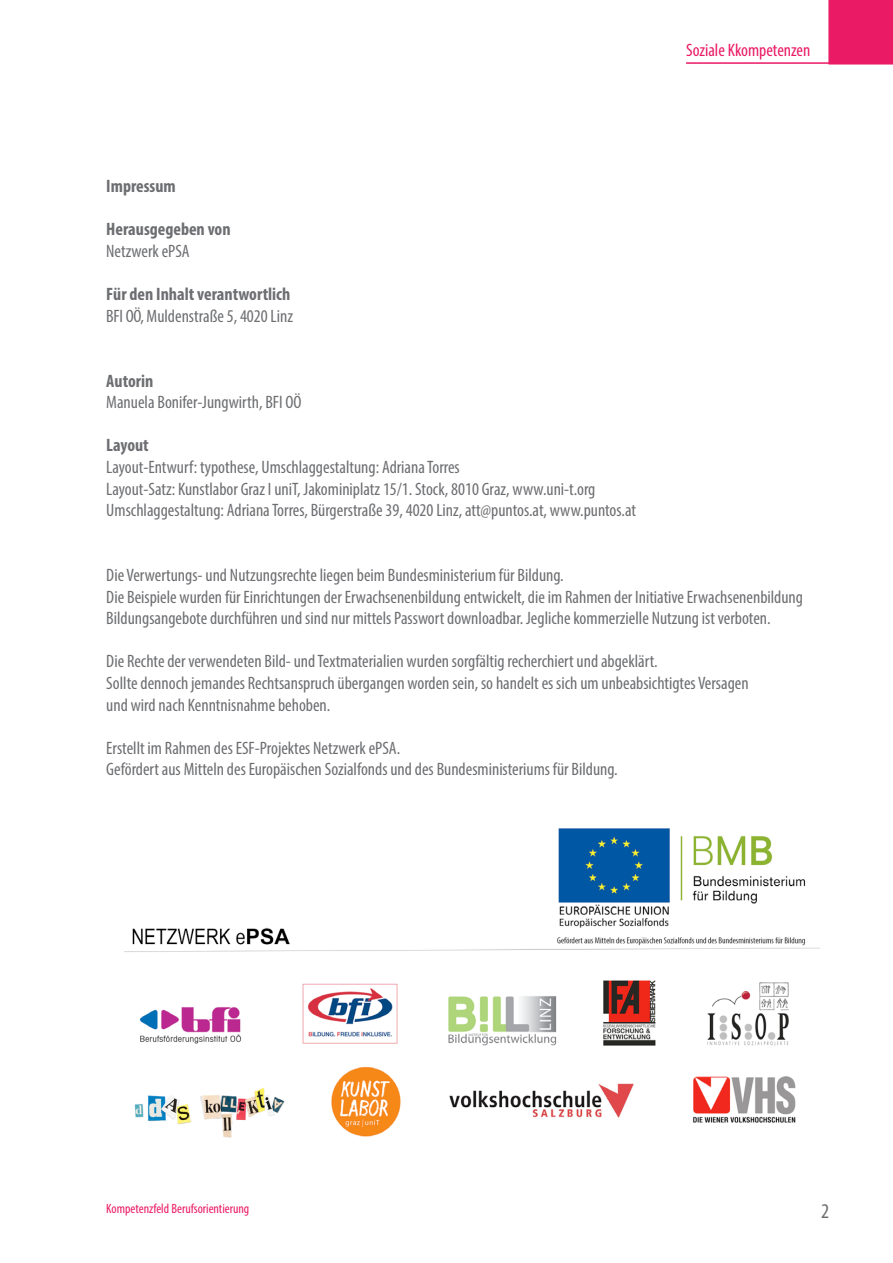
<style>
.page{position:relative;width:893px;height:1263px;background:#fff}
.page>*{position:absolute;margin:0;border:0;box-sizing:border-box;transform-origin:0 0}
.t1{font:condensed 21px "Myriad Pro";color:#6d6e71}
.t2{font:condensed 18px/21.6px "Myriad Pro";color:#6d6e71}
.t3{font:700 condensed 18px "Myriad Pro";color:#6d6e71}
.t4{font:condensed 18px "Myriad Pro";color:#ea1a64}
.t5{font:condensed 13.5px "Myriad Pro";color:#ea1a64}
</style>
<div class="page">
<hr style="left:686px;top:62px;width:167px;height:2px;background:#ea1a64">
<div style="left:828px;top:0;width:65px;height:65px;background:#ea1a64;border:2px solid #ea1a64"></div>
<img style="left:124px;top:828px;width:696px;height:310px">
<p class="t3" style="left:106px;top:175px;width:71px">Impressum</p>
<p class="t3" style="left:106px;top:218px;width:126px">Herausgegeben von</p>
<p class="t2" style="left:106px;top:240px;width:85px">Netzwerk ePSA</p>
<p class="t3" style="left:106px;top:283px;width:186px">Für den Inhalt verantwortlich</p>
<p class="t2" style="left:106px;top:305px;width:188px">BFI OÖ, Muldenstraße 5, 4020 Linz</p>
<p class="t3" style="left:106px;top:369px;width:49px">Autorin</p>
<p class="t2" style="left:106px;top:391px;width:197px">Manuela Bonifer-Jungwirth, BFI OÖ</p>
<p class="t3" style="left:106px;top:434px;width:44px">Layout</p>
<p class="t2" style="left:106px;top:456px;width:531px">Layout-Entwurf: typothese, Umschlaggestaltung: Adriana Torres<br>Layout-Satz: Kunstlabor Graz I uniT, Jakominiplatz 15/1. Stock, 8010 Graz, www.uni-t.org<br>Umschlaggestaltung: Adriana Torres, Bürgerstraße 39, 4020 Linz, att@puntos.at, www.puntos.at</p>
<p class="t4" style="left:686px;top:39px;width:126px">Soziale Kkompetenzen</p>
<p class="t2" style="left:106px;top:564px;width:698px">Die Verwertungs- und Nutzungsrechte liegen beim Bundesministerium für Bildung.<br>Die Beispiele wurden für Einrichtungen der Erwachsenenbildung entwickelt, die im Rahmen der Initiative Erwachsenenbildung<br>Bildungsangebote durchführen und sind nur mittels Passwort downloadbar. Jegliche kommerzielle Nutzung ist verboten.</p>
<p class="t2" style="left:106px;top:650px;width:644px">Die Rechte der verwendeten Bild- und Textmaterialien wurden sorgfältig recherchiert und abgeklärt.<br>Sollte dennoch jemandes Rechtsanspruch übergangen worden sein, so handelt es sich um unbeabsichtigtes Versagen und wird nach Kenntnisnahme behoben.</p>
<p class="t2" style="left:106px;top:737px;width:513px">Erstellt im Rahmen des ESF-Projektes Netzwerk ePSA.<br>Gefördert aus Mitteln des Europäischen Sozialfonds und des Bundesministeriums für Bildung.</p>
<p class="t5" style="left:106px;top:1200px;width:145px">Kompetenzfeld Berufsorientierung</p>
<p class="t1" style="left:821px;top:1198px;width:10px">2</p>
</div>
